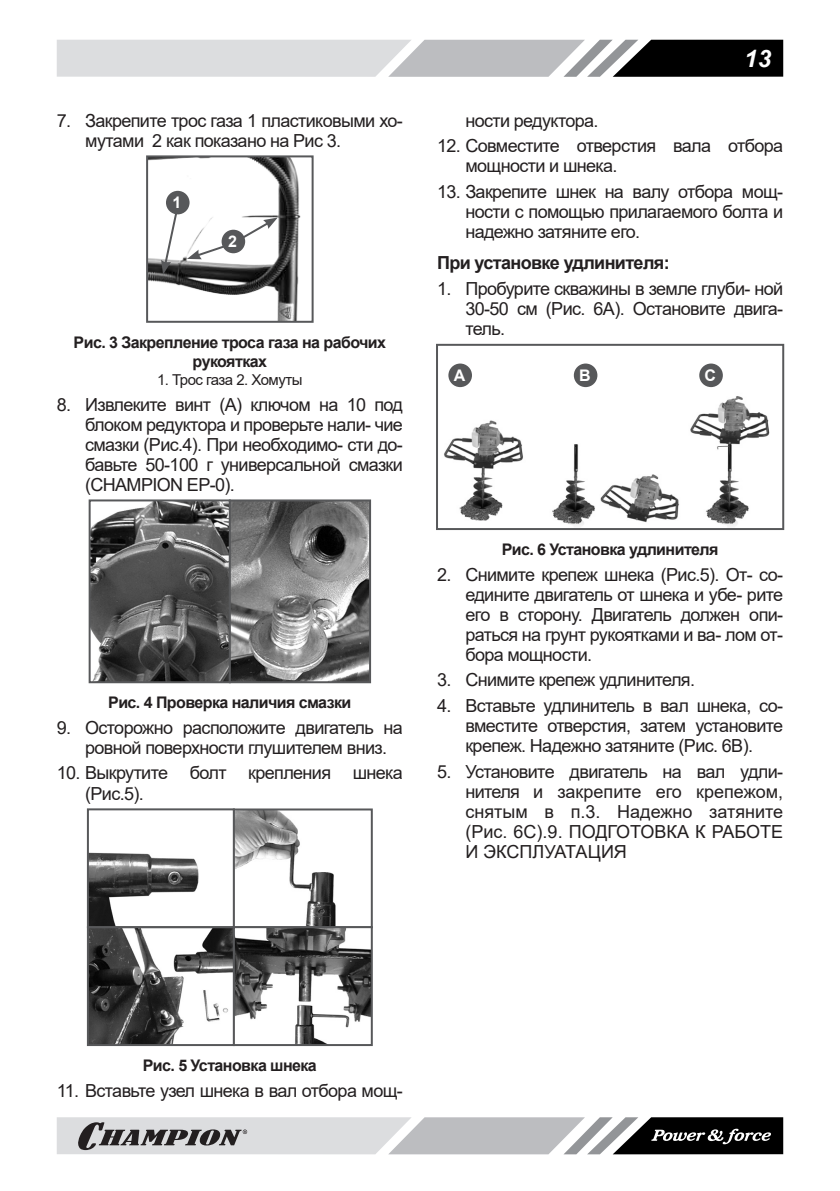
<style>
.page{position:relative;width:840px;height:1191px;background:#fff}
.page>*{position:absolute;margin:0;border:0;box-sizing:border-box;transform-origin:0 0}
.t1{font:italic 700 24px "Arial";color:#fff}
.t2{font:18px/20px "Arial";letter-spacing:-.035em;color:#231f20;text-align:justify}
.t3{font:700 18px "Arial";letter-spacing:-.035em;color:#231f20}
.t4{font:700 16px/19.2px "Arial";letter-spacing:-.035em;color:#231f20;text-align:center}
.t5{font:700 16px "Arial";color:#fff}
.t6{font:15px "Arial";letter-spacing:-.035em;color:#231f20}
</style>
<div class="page">
<svg style="left:57px;top:40px;width:725px;height:37px;background:#a7a8aa"></svg>
<svg style="left:57px;top:1117px;width:725px;height:37px;background:#a1a2a3"></svg>
<img style="left:149px;top:158px;width:152px;height:162px">
<div style="left:146px;top:155px;width:167px;height:168px;border:2px solid #57585a"></div>
<svg style="left:161px;top:200px;width:20px;height:74px"></svg>
<svg style="left:187px;top:217px;width:90px;height:42px"></svg>
<div style="left:166px;top:191px;width:23px;height:23px;background:#57585a;border-radius:50%"></div>
<div style="left:221px;top:230px;width:24px;height:23px;background:#57585a;border-radius:50%"></div>
<img style="left:92px;top:502px;width:136px;height:178px">
<div style="left:89px;top:499px;width:142px;height:184px;border:2px solid #57585a"></div>
<svg style="left:232px;top:502px;width:136px;height:178px;background:#7e7e7e"></svg>
<div style="left:229px;top:499px;width:142px;height:184px;border:2px solid #57585a"></div>
<img style="left:90px;top:852px;width:109px;height:73px">
<div style="left:87px;top:808px;width:148px;height:120px;border:2px solid #57585a"></div>
<svg style="left:236px;top:811px;width:100px;height:114px"></svg>
<div style="left:233px;top:808px;width:139px;height:120px;border:2px solid #57585a"></div>
<svg style="left:90px;top:929px;width:142px;height:114px"></svg>
<div style="left:87px;top:926px;width:148px;height:120px;border:2px solid #57585a"></div>
<svg style="left:236px;top:929px;width:133px;height:114px"></svg>
<div style="left:233px;top:926px;width:139px;height:120px;border:2px solid #57585a"></div>
<img style="left:444px;top:381px;width:326px;height:145px">
<div style="left:436px;top:344px;width:347px;height:186px;border:2px solid #57585a"></div>
<div style="left:448px;top:363px;width:23px;height:24px;background:#57585a;border-radius:50%"></div>
<div style="left:573px;top:363px;width:24px;height:24px;background:#57585a;border-radius:50%"></div>
<div style="left:698px;top:363px;width:24px;height:24px;background:#57585a;border-radius:50%"></div>
<p class="t2" style="left:85px;top:110px;width:319px;text-indent:-28px">7. Закрепите трос газа 1 пластиковыми хо&shy;мутами 2 как показано на Рис 3.</p>
<p class="t5" style="left:172px;top:192px;width:10px">1</p>
<p class="t5" style="left:228px;top:230px;width:10px">2</p>
<p class="t4" style="left:74px;top:332px;width:314px">Рис. 3 Закрепление троса газа на рабочих рукоятках</p>
<p class="t6" style="left:157px;top:369px;width:147px">1. Трос газа 2. Хомуты</p>
<p class="t2" style="left:85px;top:394px;width:319px;text-indent:-28px">8. Извлеките винт (А) ключом на 10 под блоком редуктора и проверьте нали- чие смазки (Рис.4). При необходимо- сти до&shy;бавьте 50-100 г универсальной смазки (CHAMPION EP-0).</p>
<p class="t4" style="left:108px;top:693px;width:244px">Рис. 4 Проверка наличия смазки</p>
<p class="t2" style="left:85px;top:717px;width:319px;text-indent:-28px">9. Осторожно расположите двигатель на ровной поверхности глушителем вниз.</p>
<p class="t2" style="left:85px;top:763px;width:319px;text-indent:-28px">10. Выкрутите болт крепления шнека (Рис.5).</p>
<h1 class="t1" style="left:743px;top:42px;width:28px">13</h1>
<p class="t2" style="left:465px;top:110px;width:135px">ности редуктора.</p>
<p class="t2" style="left:465px;top:136px;width:319px;text-indent:-28px">12. Совместите отверстия вала отбора мощности и шнека.</p>
<p class="t2" style="left:465px;top:181px;width:319px;text-indent:-28px">13. Закрепите шнек на валу отбора мощ&shy;ности с помощью прилагаемого болта и надежно затяните его.</p>
<p class="t3" style="left:437px;top:250px;width:234px">При установке удлинителя:</p>
<p class="t2" style="left:465px;top:278px;width:319px;text-indent:-28px">1. Пробурите скважины в земле глуби- ной 30-50 см (Рис. 6А). Остановите двига&shy;тель.</p>
<p class="t5" style="left:453px;top:364px;width:13px">A</p>
<p class="t5" style="left:578px;top:364px;width:13px">B</p>
<p class="t5" style="left:704px;top:364px;width:13px">C</p>
<p class="t4" style="left:501px;top:540px;width:218px">Рис. 6 Установка удлинителя</p>
<p class="t2" style="left:465px;top:564px;width:319px;text-indent:-28px">2. Снимите крепеж шнека (Рис.5). От- со&shy;едините двигатель от шнека и убе- рите его в сторону. Двигатель должен опи&shy;раться на грунт рукоятками и ва- лом от&shy;бора мощности.</p>
<p class="t2" style="left:437px;top:670px;width:259px">3. Снимите крепеж удлинителя.</p>
<p class="t2" style="left:465px;top:695px;width:319px;text-indent:-28px">4. Вставьте удлинитель в вал шнека, со&shy;вместите отверстия, затем установите крепеж. Надежно затяните (Рис. 6В).</p>
<p class="t2" style="left:465px;top:761px;width:319px;text-indent:-28px">5. Установите двигатель на вал удли&shy;нителя и закрепите его крепежом, снятым в п.3. Надежно затяните (Рис. 6С).9. ПОДГОТОВКА К РАБОТЕ И ЭКСПЛУАТАЦИЯ</p>
<p class="t4" style="left:143px;top:1055px;width:175px">Рис. 5 Установка шнека</p>
<p class="t2" style="left:57px;top:1080px;width:347px">11. Вставьте узел шнека в вал отбора мощ-</p>
</div>
